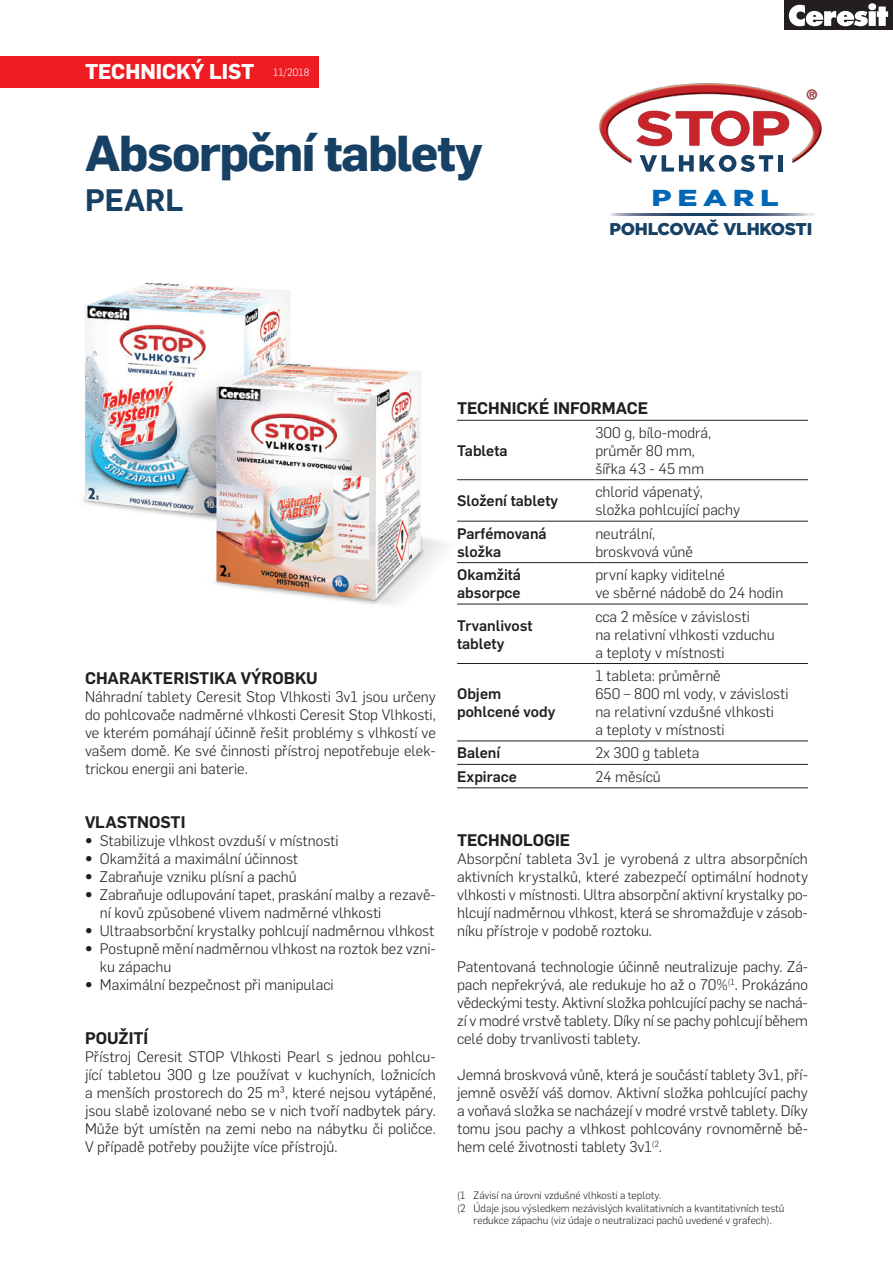
<style>
.page{position:relative;width:893px;height:1263px;background:#fff}
.page>*{position:absolute;margin:0;border:0;box-sizing:border-box;transform-origin:0 0}
.t1{font:700 49.5px "Flama";letter-spacing:-.03em;color:#174065}
.t2{font:600 30.45px "Flama";color:#174065}
.t3{font:900 23.1px "Gotham";letter-spacing:.19em;color:#0166b3;scale:1.3 1}
.t4{font:700 21px "Flama";color:#fff}
.t5{font:900 17.1px "Gotham";letter-spacing:-.02em;color:#174065}
.t6{font:600 16.5px "Flama";color:#231f20}
.t7{font:300 15px/18px "Flama";color:#231f20}
.t8{font:500 15px/18px "Flama";color:#231f20}
.t9{font:300 10.5px "Flama";color:#231f20}
.s1{font-family:"Helvetica Neue LT Pro";font-stretch:condensed}
</style>
<div class="page">
<img style="left:83px;top:282px;width:406px;height:322px">
<div style="left:784px;top:0;width:109px;height:29px;background:#231f20"></div>
<svg style="left:789px;top:3px;width:99px;height:23px"></svg>
<img style="left:599px;top:83px;width:223px;height:81px">
<svg style="left:640px;top:155px;width:133px;height:17px"></svg>
<div style="left:778px;top:155px;width:5px;height:17px;background:#174065"></div>
<svg style="left:637px;top:111px;width:152px;height:35px"></svg>
<svg style="left:610px;top:213px;width:204px;height:2px"></svg>
<div style="left:0;top:56px;width:319px;height:31px;background:#ee1d23"></div>
<hr style="left:457px;top:420px;width:138px;height:1px;background:#231f20">
<hr style="left:595px;top:420px;width:213px;height:1px;background:#231f20">
<hr style="left:457px;top:479px;width:138px;height:1px;background:#231f20">
<hr style="left:595px;top:479px;width:213px;height:1px;background:#231f20">
<hr style="left:457px;top:521px;width:138px;height:1px;background:#231f20">
<hr style="left:595px;top:521px;width:213px;height:1px;background:#231f20">
<hr style="left:457px;top:562px;width:138px;height:1px;background:#231f20">
<hr style="left:595px;top:562px;width:213px;height:1px;background:#231f20">
<hr style="left:457px;top:604px;width:138px;height:1px;background:#231f20">
<hr style="left:595px;top:604px;width:213px;height:1px;background:#231f20">
<hr style="left:457px;top:663px;width:138px;height:1px;background:#231f20">
<hr style="left:595px;top:663px;width:213px;height:1px;background:#231f20">
<hr style="left:457px;top:741px;width:138px;height:1px;background:#231f20">
<hr style="left:595px;top:741px;width:213px;height:1px;background:#231f20">
<hr style="left:457px;top:764px;width:138px;height:1px;background:#231f20">
<hr style="left:595px;top:764px;width:213px;height:1px;background:#231f20">
<hr style="left:457px;top:787px;width:138px;height:1px;background:#231f20">
<hr style="left:595px;top:787px;width:213px;height:1px;background:#231f20">
<h3 class="t4" style="left:85px;top:56px;width:226px">TECHNICKÝ LIST <sup>11/2018</sup></h3>
<h1 class="t1" style="left:85px;top:118px;width:399px">Absorpční tablety</h1>
<h2 class="t2" style="left:85px;top:178px;width:100px">PEARL</h2>
<h3 class="t3" style="left:651px;top:182px;width:99px">PEARL</h3>
<p class="t5" style="left:609px;top:217px;width:204px">POHLCOVAČ VLHKOSTI</p>
<p class="t6" style="left:85px;top:666px;width:234px">CHARAKTERISTIKA VÝROBKU</p>
<p class="t7" style="left:85px;top:687px;width:352px;text-align:justify">Náhradní tablety Ceresit Stop Vlhkosti 3v1 jsou určeny do pohlcovače nadměrné vlhkosti Ceresit Stop Vlhkosti, ve kterém pomáhají účinně řešit problémy s vlhkostí ve vašem domě. Ke své činnosti přístroj nepotřebuje elek&shy;trickou energii ani baterie.</p>
<p class="t6" style="left:85px;top:810px;width:102px">VLASTNOSTI</p>
<p class="t7" style="left:85px;top:831px;width:255px"><span class="s1">•</span> Stabilizuje vlhkost ovzduší v místnosti</p>
<p class="t7" style="left:85px;top:849px;width:215px"><span class="s1">•</span> Okamžitá a maximální účinnost</p>
<p class="t7" style="left:85px;top:867px;width:213px"><span class="s1">•</span> Zabraňuje vzniku plísní a pachů</p>
<p class="t7" style="left:100px;top:885px;width:337px;text-indent:-15px"><span class="s1">•</span> Zabraňuje odlupování tapet, praskání malby a rezavě&shy;ní kovů způsobené vlivem nadměrné vlhkosti</p>
<p class="t7" style="left:85px;top:921px;width:351px"><span class="s1">•</span> Ultraabsorbční krystalky pohlcují nadměrnou vlhkost</p>
<p class="t7" style="left:100px;top:939px;width:337px;text-indent:-15px"><span class="s1">•</span> Postupně mění nadměrnou vlhkost na roztok bez vzni&shy;ku zápachu</p>
<p class="t7" style="left:85px;top:975px;width:250px"><span class="s1">•</span> Maximální bezpečnost při manipulaci</p>
<p class="t6" style="left:85px;top:1026px;width:65px">POUŽITÍ</p>
<p class="t7" style="left:85px;top:1047px;width:352px;text-align:justify">Přístroj Ceresit STOP Vlhkosti Pearl s jednou pohlcu&shy;jící tabletou 300 g lze používat v kuchyních, ložnicích a menších prostorech do 25 m³, které nejsou vytápěné, jsou slabě izolované nebo se v nich tvoří nadbytek páry.<br>Může být umístěn na zemi nebo na nábytku či poličce.<br>V případě potřeby použijte více přístrojů.</p>
<p class="t6" style="left:457px;top:396px;width:193px">TECHNICKÉ INFORMACE</p>
<p class="t8" style="left:457px;top:440px;width:52px">Tableta</p>
<p class="t7" style="left:595px;top:423px;width:117px">300 g, bílo-modrá, průměr 80 mm, šířka 43 - 45 mm</p>
<p class="t8" style="left:457px;top:491px;width:102px">Složení tablety</p>
<p class="t7" style="left:595px;top:482px;width:146px">chlorid vápenatý, složka pohlcující pachy</p>
<p class="t8" style="left:457px;top:523px;width:91px">Parfémovaná složka</p>
<p class="t7" style="left:595px;top:523px;width:99px">neutrální, broskvová vůně</p>
<p class="t8" style="left:457px;top:565px;width:65px">Okamžitá absorpce</p>
<p class="t7" style="left:595px;top:565px;width:189px">první kapky viditelné<br>ve sběrné nádobě do 24 hodin</p>
<p class="t8" style="left:457px;top:615px;width:77px">Trvanlivost tablety</p>
<p class="t7" style="left:595px;top:606px;width:181px">cca 2 měsíce v závislosti<br>na relativní vlhkosti vzduchu a teploty v místnosti</p>
<p class="t8" style="left:457px;top:683px;width:100px">Objem pohlcené vody</p>
<p class="t7" style="left:595px;top:666px;width:195px">1 tableta: průměrně<br>650 – 800 ml vody, v závislosti na relativní vzdušné vlhkosti<br>a teploty v místnosti</p>
<p class="t8" style="left:457px;top:743px;width:45px">Balení</p>
<p class="t7" style="left:595px;top:743px;width:105px">2x 300 g tableta</p>
<p class="t8" style="left:457px;top:766px;width:61px">Expirace</p>
<p class="t7" style="left:595px;top:767px;width:67px">24 měsíců</p>
<p class="t6" style="left:457px;top:828px;width:115px">TECHNOLOGIE</p>
<p class="t7" style="left:457px;top:849px;width:352px;text-align:justify">Absorpční tableta 3v1 je vyrobená z ultra absorpčních aktivních krystalků, které zabezpečí optimální hodnoty vlhkosti v místnosti. Ultra absorpční aktivní krystalky po&shy;hlcují nadměrnou vlhkost, která se shromažďuje v zásob&shy;níku přístroje v podobě roztoku.</p>
<p class="t7" style="left:457px;top:957px;width:353px;text-align:justify">Patentovaná technologie účinně neutralizuje pachy. Zá&shy;pach nepřekrývá, ale redukuje ho až o 70%<sup>(1</sup>. Prokázáno vědeckými testy. Aktivní složka pohlcující pachy se nachá&shy;zí v modré vrstvě tablety. Díky ní se pachy pohlcují během celé doby trvanlivosti tablety.</p>
<p class="t7" style="left:457px;top:1065px;width:352px;text-align:justify">Jemná broskvová vůně, která je součástí tablety 3v1, pří&shy;jemně osvěží váš domov. Aktivní složka pohlcující pachy a voňavá složka se nacházejí v modré vrstvě tablety. Díky tomu jsou pachy a vlhkost pohlcovány rovnoměrně bě&shy;hem celé životnosti tablety 3v1<sup>(2</sup>.</p>
<p class="t9" style="left:457px;top:1188px;width:206px">(1 Závisí na úrovni vzdušné vlhkosti a teploty.</p>
<p class="t9" style="left:457px;top:1201px;width:329px">(2 Údaje jsou výsledkem nezávislých kvalitativních a kvantitativních testů</p>
<p class="t9" style="left:474px;top:1213px;width:300px">redukce zápachu (viz údaje o neutralizaci pachů uvedené v grafech).</p>
</div>
